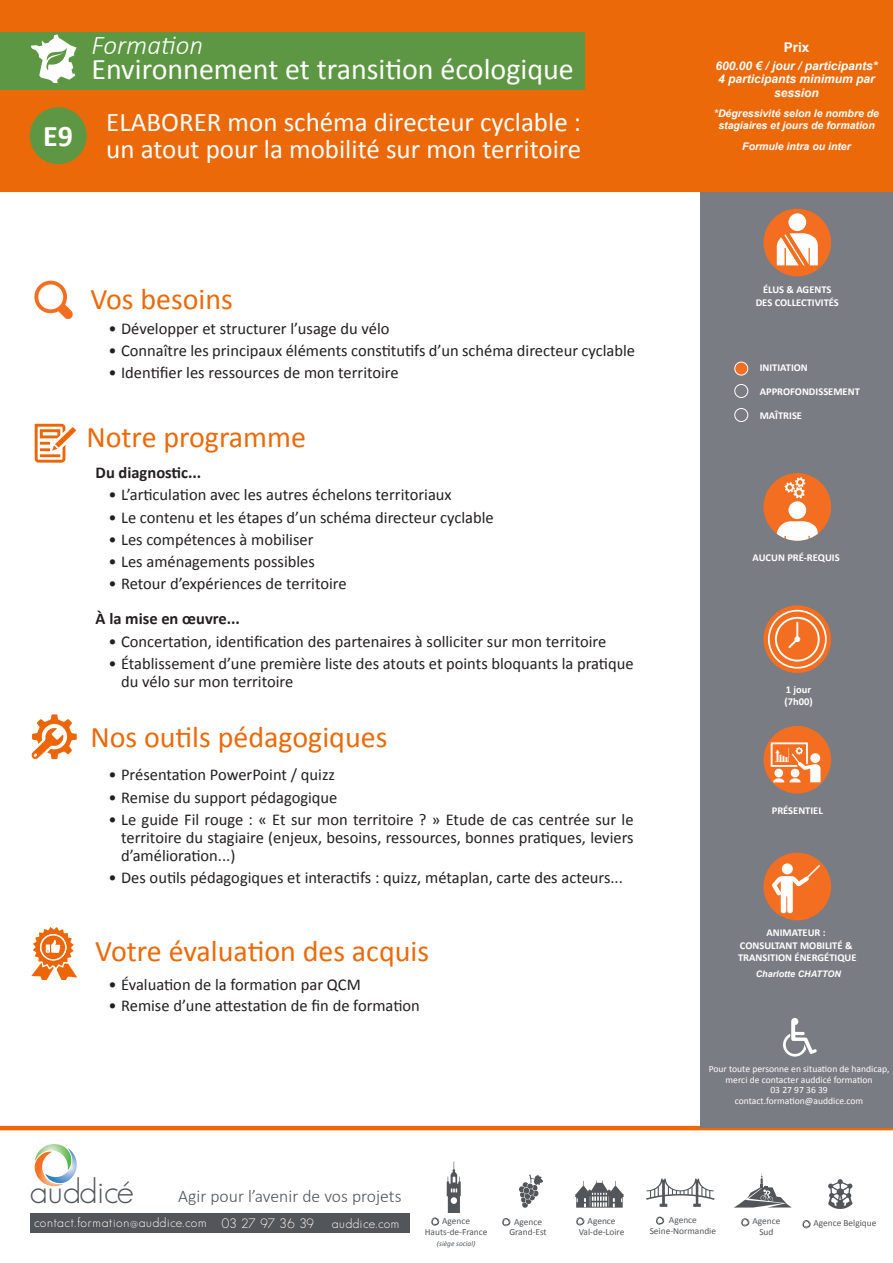
<style>
.page{position:relative;width:893px;height:1263px;background:#fff}
.page>*{position:absolute;margin:0;border:0;box-sizing:border-box;transform-origin:0 0}
.t1{font:300 34.95px "Geosans";color:#525559}
.t2{font:30px "Calibri";color:#eb6909}
.t3{font:30px "Calibri";color:#fff}
.t4{font:700 30px "Calibri";color:#fff}
.t5{font:27px/27px "Calibri";color:#fff}
.t6{font:italic 300 27px "Calibri";color:#fff}
.t7{font:300 17.7px "Calibri";color:#525559}
.t8{font:16.5px/18px "Calibri";color:#231f20}
.Décalage{font:700 16.5px "Calibri";color:#231f20}
.t9{font:700 13.5px "Arial";color:#fff}
.t10{font:300 13.2px "Geosans";letter-spacing:.05em;color:#fff}
.t11{font:italic 700 12px/13.5px "Arial";color:#fff;text-align:center}
.t12{font:700 10.5px/12.6px "Calibri";color:#fff;text-align:center}
.t13{font:italic 700 10.5px/12px "Arial";color:#fff;text-align:center}
.t14{font:9.6px/10.5px "Calibri";color:#fff;text-align:center}
.t15{font:9.3px/10.6px "Calibri";color:#525559;text-align:center}
.t16{font:italic 700 9px "Arial";color:#fff}
.t17{font:italic 7.35px "Calibri";color:#525559}
</style>
<div class="page">
<div style="left:0;top:0;width:893px;height:192px;background:#eb6909"></div>
<hr style="left:0;top:1126px;width:893px;height:4px;background:#eb6909">
<svg style="left:34px;top:1144px;width:43px;height:43px"></svg>
<div style="left:30px;top:1213px;width:380px;height:19px;background:#525559"></div>
<svg style="left:431px;top:1217px;width:9px;height:9px"></svg>
<svg style="left:447px;top:1161px;width:14px;height:52px"></svg>
<svg style="left:646px;top:1179px;width:69px;height:28px"></svg>
<svg style="left:656px;top:1216px;width:9px;height:9px"></svg>
<svg style="left:502px;top:1218px;width:9px;height:9px"></svg>
<svg style="left:519px;top:1174px;width:24px;height:34px"></svg>
<svg style="left:576px;top:1217px;width:9px;height:9px"></svg>
<svg style="left:575px;top:1180px;width:49px;height:27px"></svg>
<svg style="left:741px;top:1218px;width:9px;height:9px"></svg>
<svg style="left:735px;top:1173px;width:56px;height:34px"></svg>
<svg style="left:802px;top:1220px;width:9px;height:9px"></svg>
<svg style="left:828px;top:1179px;width:25px;height:30px"></svg>
<div style="left:700px;top:192px;width:193px;height:935px;background:#797c82"></div>
<hr style="left:232px;top:146px;width:140px;height:1px;background:#f37024">
<div style="left:763px;top:726px;width:68px;height:67px;background:#f36e21;border-radius:50%"></div>
<svg style="left:771px;top:742px;width:49px;height:40px"></svg>
<div style="left:763px;top:473px;width:68px;height:68px;background:#f36e21;border-radius:50%"></div>
<svg style="left:777px;top:521px;width:41px;height:20px"></svg>
<div style="left:788px;top:501px;width:18px;height:18px;background:#fff;border-radius:50%"></div>
<svg style="left:784px;top:477px;width:21px;height:21px"></svg>
<div style="left:763px;top:853px;width:68px;height:67px;background:#f36e21;border-radius:50%"></div>
<svg style="left:782px;top:863px;width:11px;height:11px"></svg>
<svg style="left:772px;top:865px;width:48px;height:48px"></svg>
<svg style="left:763px;top:605px;width:68px;height:68px"></svg>
<svg style="left:775px;top:617px;width:45px;height:45px;background:#f5894a"></svg>
<div style="left:768px;top:610px;width:59px;height:59px;border:2px solid #fff;border-radius:50%"></div>
<div style="left:763px;top:209px;width:68px;height:67px;background:#f36e21;border-radius:50%"></div>
<div style="left:788px;top:213px;width:18px;height:18px;background:#fff;border-radius:50%"></div>
<svg style="left:777px;top:233px;width:41px;height:33px"></svg>
<div style="left:735px;top:362px;width:13px;height:13px;background:#f36e21;border-radius:50%"></div>
<div style="left:734px;top:362px;width:14px;height:13px;border:1px solid #fff;border-radius:50%"></div>
<div style="left:734px;top:384px;width:14px;height:14px;border:1px solid #fff;border-radius:50%"></div>
<div style="left:734px;top:408px;width:14px;height:14px;border:1px solid #fff;border-radius:50%"></div>
<svg style="left:783px;top:1018px;width:34px;height:39px"></svg>
<svg style="left:35px;top:424px;width:41px;height:40px"></svg>
<svg style="left:34px;top:280px;width:39px;height:39px"></svg>
<svg style="left:31px;top:714px;width:46px;height:45px"></svg>
<svg style="left:31px;top:927px;width:46px;height:52px"></svg>
<div style="left:0;top:32px;width:584px;height:58px;background:#5e9743"></div>
<svg style="left:31px;top:35px;width:46px;height:48px"></svg>
<div style="left:30px;top:107px;width:57px;height:57px;background:#5e9743;border-radius:50%"></div>
<p class="t4" style="left:43px;top:117px;width:31px">E9</p>
<p class="t6" style="left:91px;top:28px;width:113px">Formation</p>
<p class="t3" style="left:91px;top:50px;width:484px">Environnement et transition écologique</p>
<p class="t5" style="left:106px;top:108px;width:477px">ELABORER mon schéma directeur cyclable : un atout pour la mobilité sur mon territoire</p>
<p class="t2" style="left:90px;top:280px;width:144px">Vos besoins</p>
<p class="t8" style="left:108px;top:319px;width:283px">• Développer et structurer l’usage du vélo</p>
<p class="t8" style="left:108px;top:342px;width:528px">• Connaître les principaux éléments constitutifs d’un schéma directeur cyclable</p>
<p class="t8" style="left:108px;top:364px;width:292px">• Identifier les ressources de mon territoire</p>
<p class="t2" style="left:86px;top:418px;width:221px">Notre programme</p>
<p class="Décalage" style="left:96px;top:462px;width:107px">Du diagnostic...</p>
<p class="t8" style="left:108px;top:486px;width:345px">• L’articulation avec les autres échelons territoriaux</p>
<p class="t8" style="left:108px;top:508px;width:387px">• Le contenu et les étapes d’un schéma directeur cyclable</p>
<p class="t8" style="left:108px;top:530px;width:207px">• Les compétences à mobiliser</p>
<p class="t8" style="left:108px;top:553px;width:208px">• Les aménagements possibles</p>
<p class="t8" style="left:108px;top:575px;width:240px">• Retour d’expériences de territoire</p>
<p class="Décalage" style="left:96px;top:608px;width:146px">À la mise en œuvre...</p>
<p class="t8" style="left:108px;top:632px;width:499px">• Concertation, identification des partenaires à solliciter sur mon territoire</p>
<p class="t8" style="left:121px;top:654px;width:514px;text-indent:-13px">• Établissement d’une première liste des atouts et points bloquants la pratique du vélo sur mon territoire</p>
<p class="t2" style="left:90px;top:718px;width:299px">Nos outils pédagogiques</p>
<p class="t8" style="left:108px;top:766px;width:228px">• Présentation PowerPoint / quizz</p>
<p class="t8" style="left:108px;top:788px;width:231px">• Remise du support pédagogique</p>
<p class="t8" style="left:121px;top:810px;width:514px;text-align:justify;text-indent:-13px">• Le guide Fil rouge : « Et sur mon territoire ? » Etude de cas centrée sur le territoire du stagiaire (enjeux, besoins, ressources, bonnes pratiques, leviers d’amélioration...)</p>
<p class="t8" style="left:108px;top:869px;width:516px">• Des outils pédagogiques et interactifs : quizz, métaplan, carte des acteurs...</p>
<p class="t2" style="left:95px;top:932px;width:335px">Votre évaluation des acquis</p>
<p class="t8" style="left:108px;top:976px;width:254px">• Évaluation de la formation par QCM</p>
<p class="t8" style="left:108px;top:996px;width:313px">• Remise d’une attestation de fin de formation</p>
<p class="t9" style="left:784px;top:38px;width:27px">Prix</p>
<p class="t11" style="left:715px;top:59px;width:164px">600.00 € / jour / participants*</p>
<p class="t11" style="left:718px;top:73px;width:158px">4 participants minimum par session</p>
<p class="t13" style="left:714px;top:108px;width:167px">*Dégressivité selon le nombre de stagiaires et jours de formation</p>
<p class="t13" style="left:742px;top:140px;width:110px">Formule intra ou inter</p>
<p class="t12" style="left:756px;top:283px;width:85px">ÉLUS &amp; AGENTS<br>DES COLLECTIVITÉS</p>
<p class="t12" style="left:760px;top:361px;width:50px">INITIATION</p>
<p class="t12" style="left:760px;top:385px;width:102px">APPROFONDISSEMENT</p>
<p class="t12" style="left:760px;top:409px;width:44px">MAÎTRISE</p>
<p class="t12" style="left:753px;top:551px;width:89px">AUCUN PRÉ-REQUIS</p>
<p class="t12" style="left:784px;top:683px;width:30px;text-align:left">1 jour (7h00)</p>
<p class="t12" style="left:772px;top:804px;width:53px">PRÉSENTIEL</p>
<p class="t12" style="left:738px;top:926px;width:120px">ANIMATEUR :<br>CONSULTANT MOBILITÉ &amp;<br>TRANSITION ÉNERGÉTIQUE</p>
<p class="t16" style="left:756px;top:968px;width:87px">Charlotte CHATTON</p>
<p class="t14" style="left:709px;top:1064px;width:182px">Pour toute personne en situation de handicap, merci de contacter auddicé formation<br>03 27 97 36 39 contact.formation@auddice.com</p>
<h1 class="t1" style="left:30px;top:1171px;width:106px">auddicé</h1>
<p class="t10" style="left:34px;top:1215px;width:281px">contact.formation@auddice.com 03 27 97 36 39</p>
<p class="t10" style="left:332px;top:1216px;width:69px">auddice.com</p>
<p class="t7" style="left:178px;top:1185px;width:225px">Agir pour l’avenir de vos projets</p>
<p class="t15" style="left:425px;top:1216px;width:64px">Agence<br>Hauts-de-France</p>
<p class="t17" style="left:437px;top:1238px;width:40px">(siège social)</p>
<p class="t15" style="left:650px;top:1215px;width:68px">Agence<br>Seine-Normandie</p>
<p class="t15" style="left:509px;top:1216px;width:39px">Agence<br>Grand-Est</p>
<p class="t15" style="left:579px;top:1216px;width:47px">Agence<br>Val-de-Loire</p>
<p class="t15" style="left:752px;top:1216px;width:29px">Agence<br>Sud</p>
<p class="t15" style="left:813px;top:1218px;width:64px">Agence Belgique</p>
</div>
